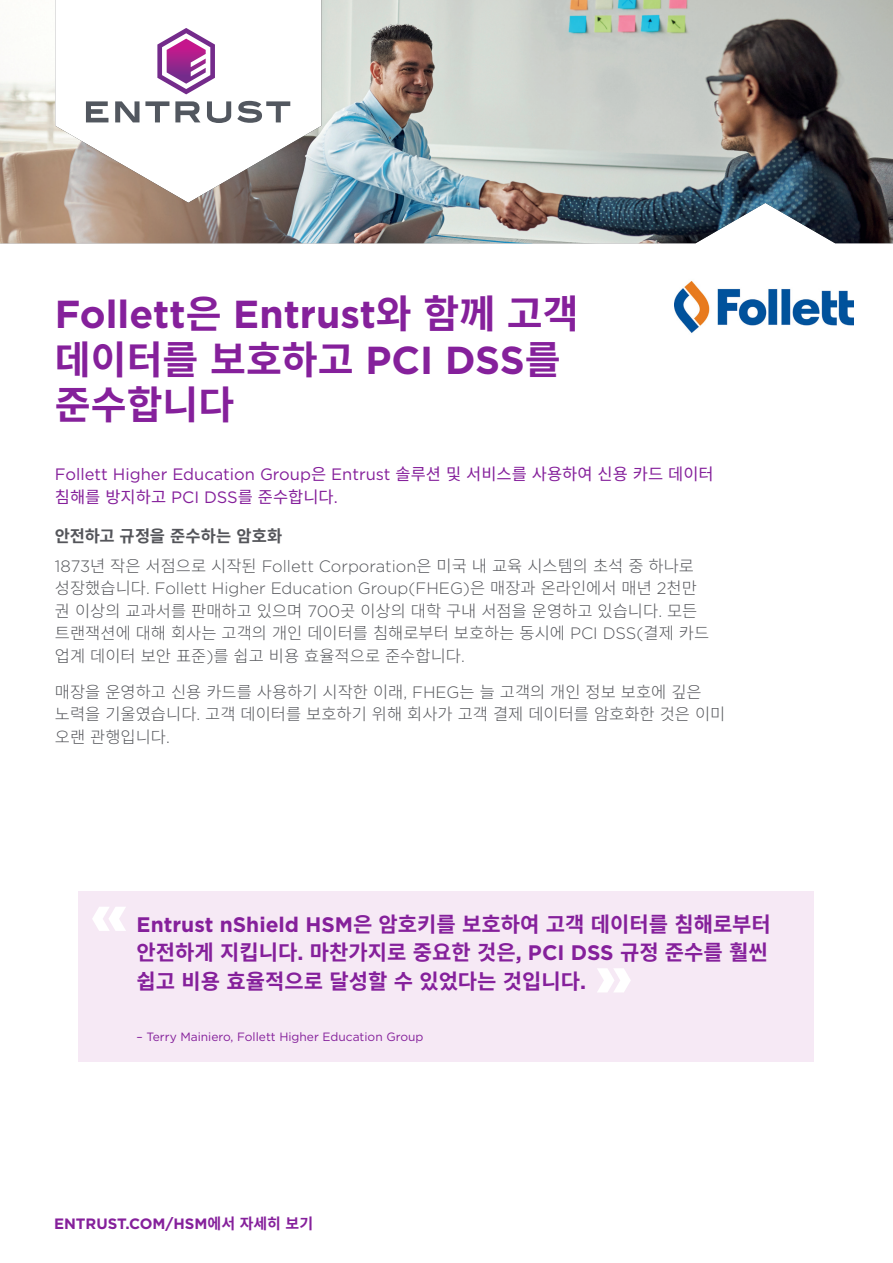
<style>
.page{position:relative;width:893px;height:1263px;background:#fff}
.page>*{position:absolute;margin:0;border:0;box-sizing:border-box;transform-origin:0 0}
.t1{font:700 39px "Gotham";color:#85209b}
.t2{font:700 39px/45px "Noto Sans CJ Kkr";color:#85209b}
.t3{font:700 21px/28.5px "Noto Sans CJ Kkr";color:#85209b}
.t4{font:300 16.5px/22.5px "Noto Sans CJ Kkr";color:#54555a}
.t5{font:16.5px "Gotham";color:#85209b}
.t6{font:300 16.5px "Gotham";color:#54555a}
.t7{font:16.5px "Noto Sans CJ Kkr";color:#85209b}
.t8{font:700 15px "Gotham";color:#85209b}
.t9{font:12px "Gotham";color:#85209b}
.s1{font-family:"Noto Sans CJ Kkr"}
.s2{font-family:"Gotham"}
.s3{font-weight:700}
</style>
<div class="page">
<div style="left:79px;top:891px;width:735px;height:170px;background:#f6e9f5"></div>
<svg style="left:597px;top:968px;width:34px;height:24px"></svg>
<svg style="left:92px;top:907px;width:34px;height:24px"></svg>
<img style="left:0;top:0;width:893px;height:243px">
<img style="left:675px;top:281px;width:179px;height:52px">
<h1 class="t1" style="left:55px;top:289px;width:525px">Follett<span class="s1">은</span> Entrust<span class="s1">와 함께 고객</span></h1>
<h1 class="t2" style="left:55px;top:337px;width:507px">데이터를 보호하고 <span class="s2">PCI DSS</span>를 준수합니다</h1>
<p class="t5" style="left:55px;top:464px;width:660px">Follett Higher Education Group<span class="s1">은</span> Entrust <span class="s1">솔루션 및 서비스를 사용하여 신용 카드 데이터</span></p>
<p class="t7" style="left:55px;top:487px;width:284px">침해를 방지하고 <span class="s2">PCI DSS</span>를 준수합니다<span class="s2">.</span></p>
<p class="t4" style="left:55px;top:522px;width:641px;line-height:29.2px"><span class="s3">안전하고 규정을 준수하는 암호화<br></span><span class="s2">1873</span>년 작은 서점으로 시작된 <span class="s2">Follett Corporation</span>은 미국 내 교육 시스템의 초석 중 하나로</p>
<p class="t6" style="left:55px;top:578px;width:643px"><span class="s1">성장했습니다</span>. Follett Higher Education Group(FHEG)<span class="s1">은 매장과 온라인에서 매년</span> 2<span class="s1">천만</span></p>
<p class="t4" style="left:55px;top:600px;width:656px">권 이상의 교과서를 판매하고 있으며 <span class="s2">700</span>곳 이상의 대학 구내 서점을 운영하고 있습니다<span class="s2">.</span> 모든 트랜잭션에 대해 회사는 고객의 개인 데이터를 침해로부터 보호하는 동시에 <span class="s2">PCI DSS(</span>결제 카드 업계 데이터 보안 표준<span class="s2">)</span>를 쉽고 비용 효율적으로 준수합니다<span class="s2">.</span></p>
<p class="t4" style="left:55px;top:681px;width:672px">매장을 운영하고 신용 카드를 사용하기 시작한 이래<span class="s2">, FHEG</span>는 늘 고객의 개인 정보 보호에 깊은 노력을 기울였습니다<span class="s2">.</span> 고객 데이터를 보호하기 위해 회사가 고객 결제 데이터를 암호화한 것은 이미 오랜 관행입니다<span class="s2">.</span></p>
<p class="t3" style="left:137px;top:910px;width:636px"><span class="s2">Entrust nShield HSM</span>은 암호키를 보호하여 고객 데이터를 침해로부터 안전하게 지킵니다<span class="s2">.</span> 마찬가지로 중요한 것은<span class="s2">, PCI DSS</span> 규정 준수를 훨씬 쉽고 비용 효율적으로 달성할 수 있었다는 것입니다<span class="s2">.</span></p>
<p class="t9" style="left:137px;top:1029px;width:288px">– Terry Mainiero, Follett Higher Education Group</p>
<p class="t8" style="left:54px;top:1214px;width:261px">ENTRUST.COM/HSM<span class="s1">에서 자세히 보기</span></p>
</div>
